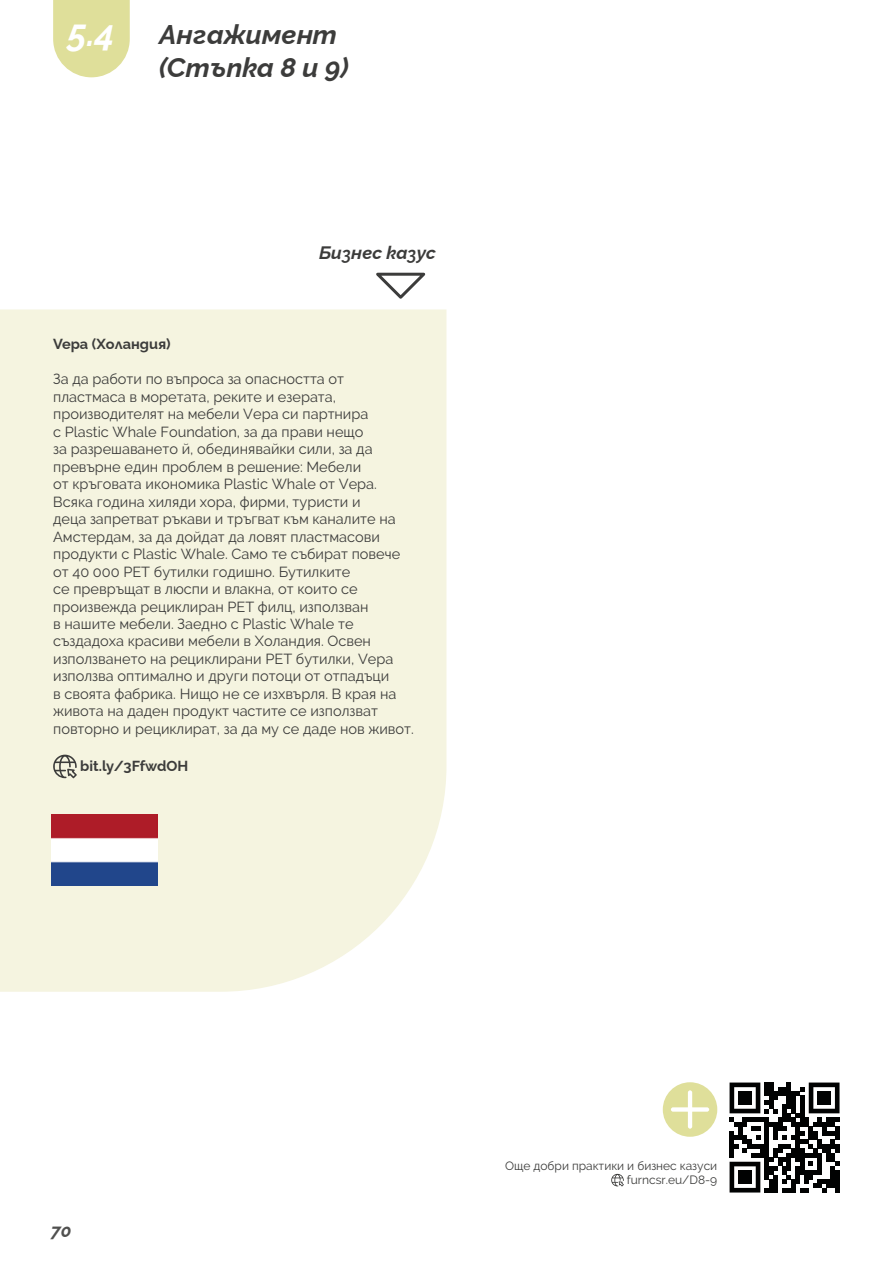
<style>
.page{position:relative;width:893px;height:1263px;background:#fff}
.page>*{position:absolute;margin:0;border:0;box-sizing:border-box;transform-origin:0 0}
.t1{font:italic 700 27px/32.4px "Raleway";color:#3c3c3b}
.t2{font:italic 700 18px "Raleway";color:#3c3c3b}
.t3{font:italic 700 18px "Raleway";color:#50504f}
.t4{font:14.55px/17.4px "Raleway";color:#3c3c3b}
.t5{font:700 14.55px "Raleway";color:#3c3c3b}
.t6{font:12px/14.4px "Raleway";color:#3c3c3b;text-align:right}
.s1{font-size:36px;color:#fff}
</style>
<div class="page">
<div style="left:0;top:309px;width:446px;height:683px;background:#f5f4e0"></div>
<svg style="left:376px;top:272px;width:50px;height:27px"></svg>
<svg style="left:53px;top:755px;width:24px;height:23px"></svg>
<svg style="left:53px;top:0;width:77px;height:77px;background:#e2e2a4"></svg>
<img style="left:51px;top:814px;width:107px;height:72px">
<svg style="left:663px;top:1082px;width:54px;height:55px"></svg>
<svg style="left:611px;top:1174px;width:13px;height:12px"></svg>
<svg style="left:730px;top:1082px;width:109px;height:110px"></svg>
<div style="left:738px;top:1091px;width:13px;height:13px;background:#010202"></div>
<div style="left:817px;top:1091px;width:14px;height:13px;background:#010202"></div>
<div style="left:738px;top:1170px;width:13px;height:14px;background:#010202"></div>
<h1 class="t1" style="left:159px;top:16px;width:191px;text-indent:-91px"><span class="s1">5.4</span> Ангажимент (Стъпка 8 и 9)</h1>
<p class="t2" style="left:319px;top:239px;width:118px">Бизнес казус</p>
<p class="t5" style="left:53px;top:332px;width:119px">Vepa (Холандия)</p>
<p class="t4" style="left:53px;top:371px;width:362px">За да работи по въпроса за опасността от пластмаса в моретата, реките и езерата, производителят на мебели Vepa си партнира<br>с Plastic Whale Foundation, за да прави нещо<br>за разрешаването й, обединявайки сили, за да превърне един проблем в решение: Мебели<br>от кръговата икономика Plastic Whale от Vepa.<br>Всяка година хиляди хора, фирми, туристи и<br>деца запретват ръкави и тръгват към каналите на Амстердам, за да дойдат да ловят пластмасови продукти с Plastic Whale. Само те събират повече от 40 000 PET бутилки годишно. Бутилките<br>се превръщат в люспи и влакна, от които се произвежда рециклиран PET филц, използван<br>в нашите мебели. Заедно с Plastic Whale те създадоха красиви мебели в Холандия. Освен използването на рециклирани PET бутилки, Vepa използва оптимално и други потоци от отпадъци<br>в своята фабрика. Нищо не се изхвърля. В края на живота на даден продукт частите се използват повторно и рециклират, за да му се даде нов живот.</p>
<p class="t5" style="left:80px;top:755px;width:110px">bit.ly/3FfwdOH</p>
<p class="t3" style="left:51px;top:1217px;width:22px">70</p>
<p class="t6" style="left:505px;top:1158px;width:214px">Още добри практики и бизнес казуси furncsr.eu/D8-9</p>
</div>
